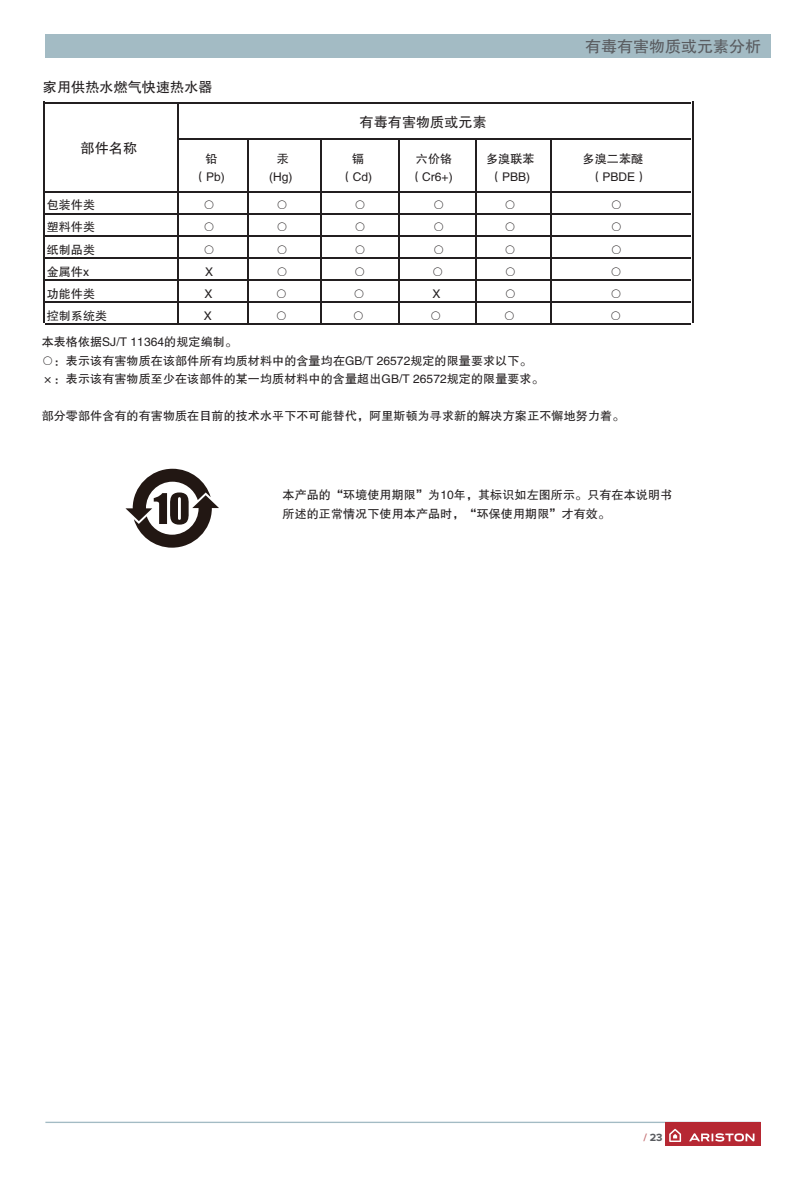
<style>
.page{position:relative;width:806px;height:1191px;background:#fff}
.page>*{position:absolute;margin:0;border:0;box-sizing:border-box;transform-origin:0 0}
.t1{font:16px "FZHTK GBK1 0";color:#595b5f}
.t2{font:14px "FZHTK GBK1 0";letter-spacing:.01em;color:#231f20}
.t3{font:12px/18.8px "FZHTK GBK1 0";letter-spacing:.01em;color:#231f20;text-align:center}
.t4{font:700 10.8px "Proxima Nova";color:#595b5f}
.s1{color:#c77578}
</style>
<div class="page">
<hr style="left:43px;top:102px;width:2px;height:221px;background:#231f20">
<hr style="left:691px;top:102px;width:2px;height:221px;background:#231f20">
<hr style="left:177px;top:103px;width:2px;height:221px;background:#231f20">
<hr style="left:247px;top:138px;width:2px;height:186px;background:#231f20">
<hr style="left:320px;top:138px;width:1px;height:186px;background:#231f20">
<hr style="left:398px;top:138px;width:1px;height:186px;background:#231f20">
<hr style="left:475px;top:138px;width:1px;height:186px;background:#231f20">
<hr style="left:549px;top:138px;width:2px;height:186px;background:#231f20">
<hr style="left:45px;top:102px;width:645px;height:1px;background:#231f20">
<hr style="left:179px;top:138px;width:511px;height:1px;background:#231f20">
<hr style="left:45px;top:191px;width:645px;height:1px;background:#231f20">
<hr style="left:45px;top:213px;width:645px;height:1px;background:#231f20">
<hr style="left:45px;top:235px;width:645px;height:1px;background:#231f20">
<hr style="left:45px;top:257px;width:645px;height:2px;background:#231f20">
<hr style="left:45px;top:279px;width:645px;height:2px;background:#231f20">
<hr style="left:45px;top:301px;width:645px;height:2px;background:#231f20">
<hr style="left:45px;top:323px;width:645px;height:2px;background:#231f20">
<svg style="left:125px;top:469px;width:94px;height:78px"></svg>
<div style="left:45px;top:34px;width:725px;height:23px;background:#a3bbc4"></div>
<hr style="left:45px;top:1121px;width:715px;height:2px;background:#a3bbc4">
<div style="left:664px;top:1122px;width:96px;height:23px;background:#b62833"></div>
<svg style="left:669px;top:1128px;width:11px;height:14px"></svg>
<svg style="left:689px;top:1133px;width:65px;height:8px"></svg>
<p class="t2" style="left:43px;top:79px;width:171px">家用供热水燃气快速热水器</p>
<p class="t2" style="left:359px;top:115px;width:129px">有毒有害物质或元素</p>
<h1 class="t1" style="left:584px;top:37px;width:177px">有毒有害物质或元素分析</h1>
<p class="t2" style="left:81px;top:140px;width:58px">部件名称</p>
<p class="t3" style="left:194px;top:149px;width:32px">铅（Pb)</p>
<p class="t3" style="left:269px;top:149px;width:25px">汞(Hg)</p>
<p class="t3" style="left:340px;top:149px;width:33px">镉（Cd)</p>
<p class="t3" style="left:410px;top:149px;width:44px">六价铬（Cr6+)</p>
<p class="t3" style="left:486px;top:149px;width:50px">多溴联苯（PBB)</p>
<p class="t3" style="left:590px;top:149px;width:58px;text-align:left;text-indent:-8px">多溴二苯醚（PBDE）</p>
<p class="t3" style="left:47px;top:196px;width:50px">包装件类</p>
<p class="t3" style="left:203px;top:196px;width:14px">○</p>
<p class="t3" style="left:276px;top:196px;width:14px">○</p>
<p class="t3" style="left:354px;top:196px;width:14px">○</p>
<p class="t3" style="left:432px;top:196px;width:14px">○</p>
<p class="t3" style="left:503px;top:196px;width:14px">○</p>
<p class="t3" style="left:610px;top:196px;width:14px">○</p>
<p class="t3" style="left:47px;top:218px;width:50px">塑料件类</p>
<p class="t3" style="left:203px;top:218px;width:14px">○</p>
<p class="t3" style="left:276px;top:218px;width:14px">○</p>
<p class="t3" style="left:354px;top:218px;width:14px">○</p>
<p class="t3" style="left:432px;top:218px;width:14px">○</p>
<p class="t3" style="left:503px;top:218px;width:14px">○</p>
<p class="t3" style="left:610px;top:218px;width:14px">○</p>
<p class="t3" style="left:47px;top:240px;width:50px">纸制品类</p>
<p class="t3" style="left:203px;top:240px;width:14px">○</p>
<p class="t3" style="left:276px;top:240px;width:14px">○</p>
<p class="t3" style="left:354px;top:240px;width:14px">○</p>
<p class="t3" style="left:432px;top:240px;width:14px">○</p>
<p class="t3" style="left:503px;top:240px;width:14px">○</p>
<p class="t3" style="left:610px;top:240px;width:14px">○</p>
<p class="t3" style="left:47px;top:262px;width:44px">金属件x</p>
<p class="t3" style="left:205px;top:262px;width:9px">X</p>
<p class="t3" style="left:276px;top:262px;width:14px">○</p>
<p class="t3" style="left:353px;top:262px;width:14px">○</p>
<p class="t3" style="left:431px;top:262px;width:14px">○</p>
<p class="t3" style="left:504px;top:262px;width:14px">○</p>
<p class="t3" style="left:610px;top:262px;width:14px">○</p>
<p class="t3" style="left:47px;top:284px;width:50px">功能件类</p>
<p class="t3" style="left:204px;top:284px;width:9px">X</p>
<p class="t3" style="left:275px;top:284px;width:14px">○</p>
<p class="t3" style="left:353px;top:284px;width:14px">○</p>
<p class="t3" style="left:432px;top:284px;width:9px">X</p>
<p class="t3" style="left:504px;top:284px;width:14px">○</p>
<p class="t3" style="left:609px;top:284px;width:14px">○</p>
<p class="t3" style="left:47px;top:306px;width:62px">控制系统类</p>
<p class="t3" style="left:204px;top:306px;width:9px">X</p>
<p class="t3" style="left:275px;top:306px;width:14px">○</p>
<p class="t3" style="left:352px;top:306px;width:14px">○</p>
<p class="t3" style="left:429px;top:306px;width:14px">○</p>
<p class="t3" style="left:503px;top:306px;width:14px">○</p>
<p class="t3" style="left:609px;top:306px;width:14px">○</p>
<p class="t3" style="left:42px;top:333px;width:197px">本表格依据SJ/T 11364的规定编制。</p>
<p class="t3" style="left:42px;top:351px;width:503px;text-align:left">○：表示该有害物质在该部件所有均质材料中的含量均在GB/T 26572规定的限量要求以下。×：表示该有害物质至少在该部件的某一均质材料中的含量超出GB/T 26572规定的限量要求。</p>
<p class="t3" style="left:42px;top:406px;width:583px">部分零部件含有的有害物质在目前的技术水平下不可能替代，阿里斯顿为寻求新的解决方案正不懈地努力着。</p>
<p class="t3" style="left:282px;top:486px;width:391px;text-align:left">本产品的“环境使用期限”为10年，其标识如左图所示。只有在本说明书所述的正常情况下使用本产品时，“环保使用期限”才有效。</p>
<p class="t4" style="left:643px;top:1133px;width:21px"><span class="s1">/</span> 23</p>
</div>
